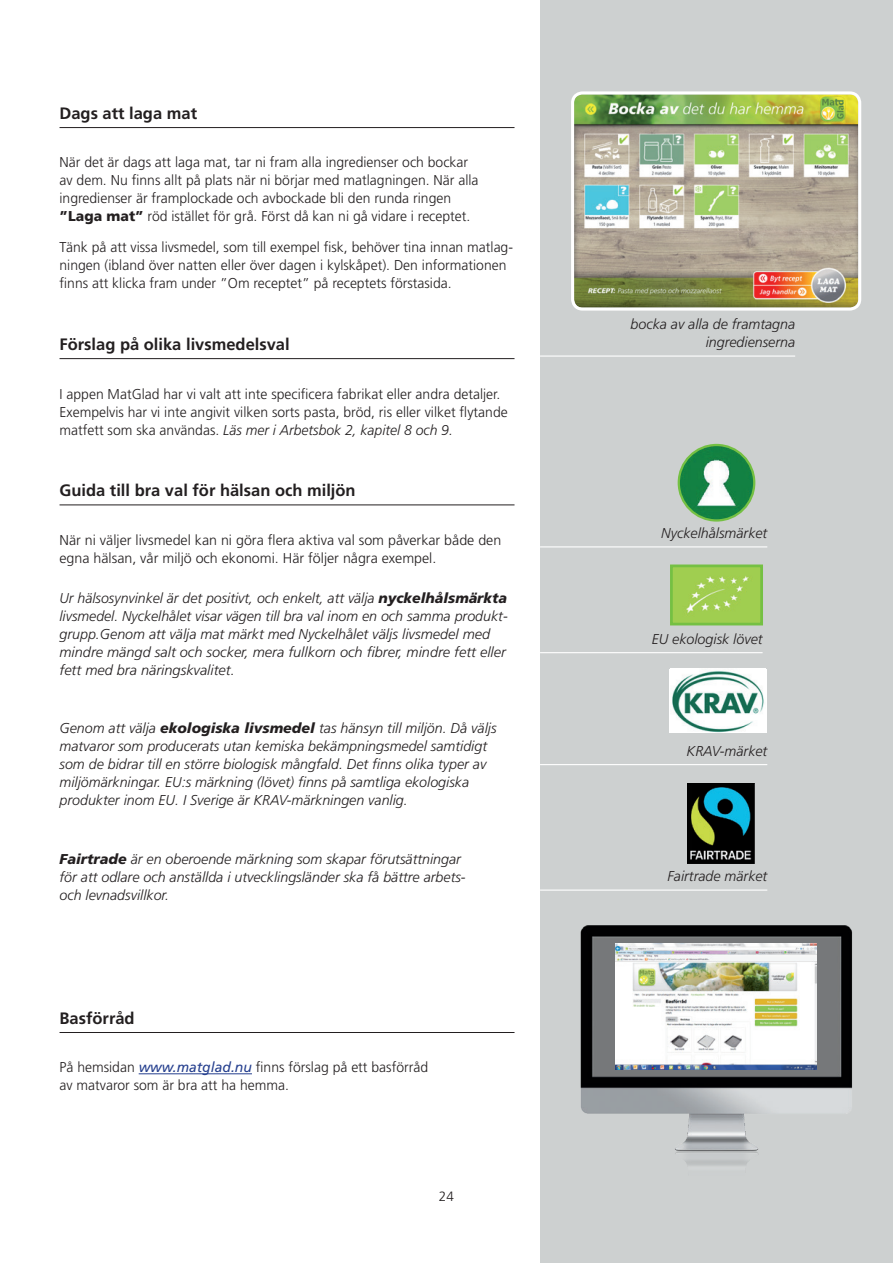
<style>
.page{position:relative;width:893px;height:1263px;background:#fff}
.page>*{position:absolute;margin:0;border:0;box-sizing:border-box;transform-origin:0 0}
.t1{font:700 16.5px "Frutiger LT Std";color:#231f20}
.t2{font:300 14.25px/18px "Frutiger LT Std";color:#231f20}
.t3{font:italic 300 14.25px/18px "Frutiger LT Std";color:#231f20}
.t4{font:300 13.5px "Frutiger LT Std";color:#231f20}
.s1{font-weight:900}
.s2{font-style:italic}
.s3{font-weight:400;font-style:italic;color:#253f8e}
</style>
<div class="page">
<div style="left:540px;top:0;width:353px;height:1263px;background:#cdd0d0"></div>
<hr style="left:60px;top:127px;width:454px;height:1px;background:#231f20">
<hr style="left:60px;top:358px;width:454px;height:1px;background:#231f20">
<hr style="left:60px;top:504px;width:454px;height:1px;background:#231f20">
<hr style="left:60px;top:1032px;width:454px;height:1px;background:#231f20">
<hr style="left:139px;top:1073px;width:113px;height:1px;background:#253f8e">
<img style="left:575px;top:95px;width:282px;height:212px">
<div style="left:571px;top:91px;width:290px;height:220px;border:3px solid #fff;border-radius:10px"></div>
<hr style="left:540px;top:355px;width:255px;height:2px;background:#fff">
<hr style="left:540px;top:546px;width:227px;height:1px;background:#fff">
<img style="left:679px;top:445px;width:75px;height:74px">
<div style="left:678px;top:444px;width:77px;height:78px;border:2px solid #75c043;border-radius:50%"></div>
<hr style="left:540px;top:652px;width:223px;height:1px;background:#fff">
<img style="left:674px;top:568px;width:85px;height:53px">
<div style="left:670px;top:564px;width:93px;height:61px;border:3px solid #75c043"></div>
<hr style="left:540px;top:764px;width:227px;height:1px;background:#fff">
<div style="left:669px;top:669px;width:98px;height:64px;background:#fff"></div>
<img style="left:672px;top:671px;width:92px;height:62px">
<hr style="left:540px;top:889px;width:227px;height:2px;background:#fff">
<img style="left:687px;top:784px;width:68px;height:79px">
<img style="left:580px;top:925px;width:273px;height:240px">
<img style="left:615px;top:944px;width:202px;height:125px">
<p class="t1" style="left:60px;top:103px;width:139px">Dags att laga mat</p>
<p class="t2" style="left:60px;top:154px;width:421px">När det är dags att laga mat, tar ni fram alla ingredienser och bockar av dem. Nu finns allt på plats när ni börjar med matlagningen. När alla ingredienser är framplockade och avbockade bli den runda ringen <span class="s1">”Laga mat”</span> röd istället för grå. Först då kan ni gå vidare i receptet.</p>
<p class="t2" style="left:60px;top:238px;width:455px">Tänk på att vissa livsmedel, som till exempel fisk, behöver tina innan matlag&shy;ningen (ibland över natten eller över dagen i kylskåpet). Den informationen finns att klicka fram under ”Om receptet” på receptets förstasida.</p>
<p class="t1" style="left:60px;top:334px;width:232px">Förslag på olika livsmedelsval</p>
<p class="t2" style="left:60px;top:385px;width:450px">I appen MatGlad har vi valt att inte specificera fabrikat eller andra detaljer.<br>Exempelvis har vi inte angivit vilken sorts pasta, bröd, ris eller vilket flytande matfett som ska användas. <span class="s2">Läs mer i Arbetsbok 2, kapitel 8 och 9.</span></p>
<p class="t1" style="left:60px;top:481px;width:298px">Guida till bra val för hälsan och miljön</p>
<p class="t2" style="left:60px;top:531px;width:443px">När ni väljer livsmedel kan ni göra flera aktiva val som påverkar både den egna hälsan, vår miljö och ekonomi. Här följer några exempel.</p>
<p class="t3" style="left:60px;top:589px;width:450px">Ur hälsosynvinkel är det positivt, och enkelt, att välja <span class="s1">nyckelhålsmärkta </span>livsmedel. Nyckelhålet visar vägen till bra val inom en och samma produkt&shy;grupp.Genom att välja mat märkt med Nyckelhålet väljs livsmedel med mindre mängd salt och socker, mera fullkorn och fibrer, mindre fett eller fett med bra näringskvalitet.</p>
<p class="t3" style="left:60px;top:719px;width:438px">Genom att välja <span class="s1">ekologiska livsmedel</span> tas hänsyn till miljön. Då väljs matvaror som producerats utan kemiska bekämpningsmedel samtidigt som de bidrar till en större biologisk mångfald. Det finns olika typer av miljömärkningar. EU:s märkning (lövet) finns på samtliga ekologiska produkter inom EU. I Sverige är KRAV-märkningen vanlig.</p>
<p class="t3" style="left:60px;top:850px;width:408px"><span class="s1">Fairtrade</span> är en oberoende märkning som skapar förutsättningar för att odlare och anställda i utvecklingsländer ska få bättre arbets&shy;och levnadsvillkor.</p>
<p class="t1" style="left:60px;top:1008px;width:77px">Basförråd</p>
<p class="t2" style="left:60px;top:1059px;width:370px">På hemsidan <span class="s3">www.matglad.nu</span> finns förslag på ett basförråd av matvaror som är bra att ha hemma.</p>
<p class="t4" style="left:439px;top:1188px;width:17px">24</p>
<p class="t3" style="left:630px;top:315px;width:166px;text-align:right">bocka av alla de framtagna ingredienserna</p>
<p class="t3" style="left:661px;top:524px;width:108px">Nyckelhålsmärket</p>
<p class="t3" style="left:652px;top:630px;width:112px">EU ekologisk lövet</p>
<p class="t3" style="left:687px;top:742px;width:82px">KRAV-märket</p>
<p class="t3" style="left:668px;top:867px;width:101px">Fairtrade märket</p>
</div>
